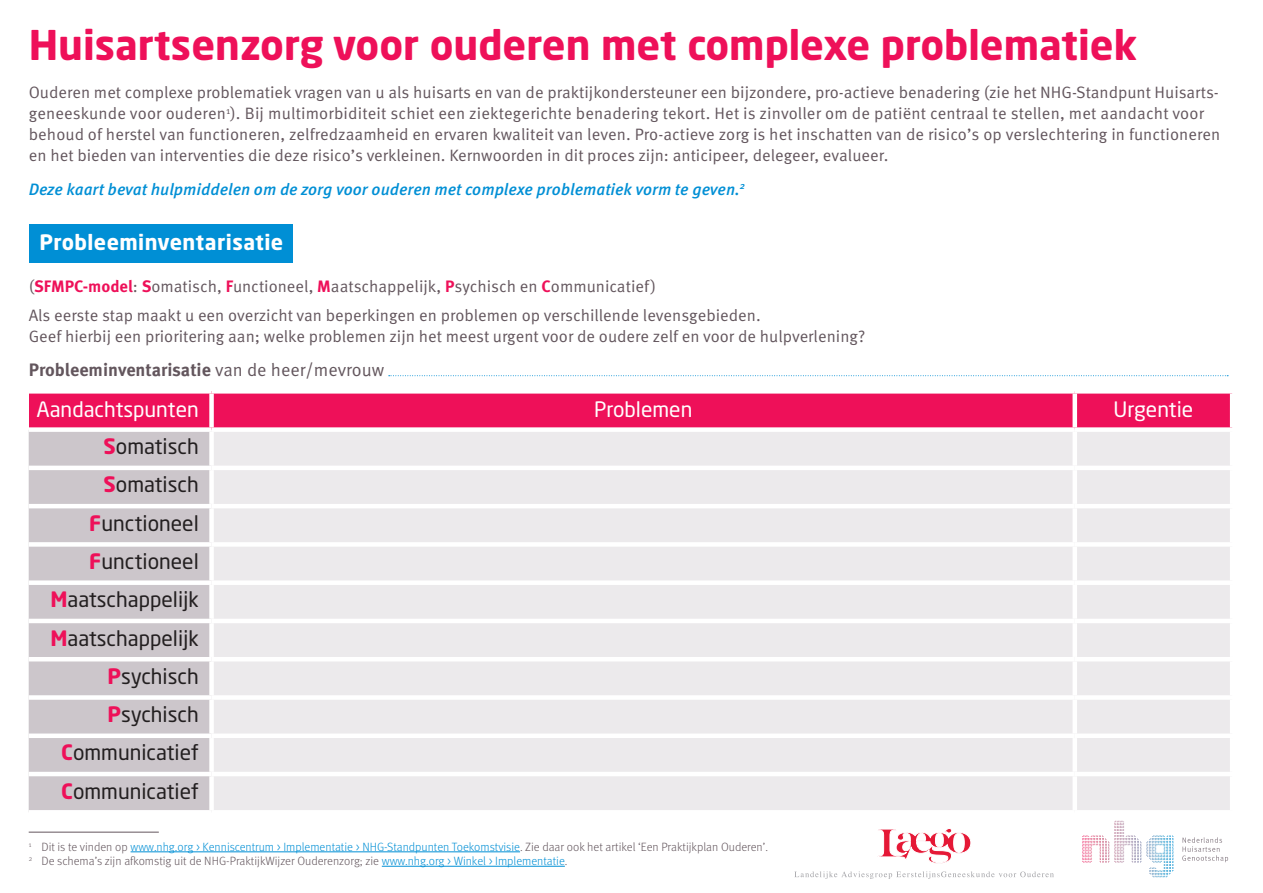
<style>
.page{position:relative;width:1263px;height:893px;background:#fff}
.page>*{position:absolute;margin:0;border:0;box-sizing:border-box;transform-origin:0 0}
.t1{font:700 40.5px "Neo Sans W1 G";color:#ee1059}
.t2{font:21px "Neo Sans W1 G";color:#231f20}
.t3{font:21px "Neo Sans W1 G";color:#fff}
.t4{font:700 21px "Neo Sans W1 G";letter-spacing:.02em;color:#fff}
.t5{font:700 18px "Meta Pro";color:#63565d}
.t6{font:16.5px/21px "Meta Pro Norm";color:#63565d}
.t7{font:italic 500 16.5px "Meta Pro";color:#008fd5}
.t8{font:300 12px "Meta Pro";color:#008fd5}
.t9{font:300 12px "Meta Pro";color:#63565d}
.s1{font-family:"Meta Pro";font-weight:700;color:#ee1059}
.s2{font-family:"Meta Pro Norm";font-weight:400}
.s3{font-weight:700;color:#ee1059}
.s4{color:#63565d}
.s5{color:#008fd5}
</style>
<div class="page">
<div style="left:29px;top:224px;width:263px;height:38px;background:#008fd5"></div>
<svg style="left:389px;top:375px;width:839px;height:1px"></svg>
<div style="left:29px;top:391px;width:183px;height:39px;background:#ee1059"></div>
<div style="left:214px;top:394px;width:1016px;height:33px;background:#ee1059"></div>
<div style="left:29px;top:432px;width:180px;height:378px;background:#ccc6cb"></div>
<div style="left:214px;top:432px;width:1016px;height:378px;background:#eceaec"></div>
<div style="left:29px;top:389px;width:183px;height:5px;background:#fff"></div>
<div style="left:209px;top:394px;width:5px;height:33px;background:#fff"></div>
<div style="left:1072px;top:394px;width:5px;height:33px;background:#fff"></div>
<div style="left:29px;top:427px;width:183px;height:5px;background:#fff"></div>
<div style="left:1072px;top:432px;width:5px;height:34px;background:#fff"></div>
<hr style="left:29px;top:466px;width:183px;height:4px;background:#fff">
<hr style="left:212px;top:466px;width:863px;height:4px;background:#fff">
<hr style="left:1075px;top:466px;width:159px;height:4px;background:#fff">
<div style="left:1072px;top:470px;width:5px;height:34px;background:#fff"></div>
<hr style="left:29px;top:504px;width:183px;height:4px;background:#fff">
<hr style="left:212px;top:504px;width:863px;height:4px;background:#fff">
<hr style="left:1075px;top:504px;width:159px;height:4px;background:#fff">
<div style="left:1072px;top:508px;width:5px;height:34px;background:#fff"></div>
<div style="left:29px;top:542px;width:183px;height:5px;background:#fff"></div>
<div style="left:212px;top:542px;width:863px;height:5px;background:#fff"></div>
<div style="left:1075px;top:542px;width:159px;height:5px;background:#fff"></div>
<div style="left:1072px;top:547px;width:5px;height:33px;background:#fff"></div>
<div style="left:29px;top:580px;width:183px;height:5px;background:#fff"></div>
<div style="left:212px;top:580px;width:863px;height:5px;background:#fff"></div>
<div style="left:1075px;top:580px;width:159px;height:5px;background:#fff"></div>
<div style="left:1072px;top:585px;width:5px;height:34px;background:#fff"></div>
<hr style="left:29px;top:619px;width:183px;height:4px;background:#fff">
<hr style="left:212px;top:619px;width:863px;height:4px;background:#fff">
<hr style="left:1075px;top:619px;width:159px;height:4px;background:#fff">
<div style="left:1072px;top:623px;width:5px;height:34px;background:#fff"></div>
<hr style="left:29px;top:657px;width:183px;height:4px;background:#fff">
<hr style="left:212px;top:657px;width:863px;height:4px;background:#fff">
<hr style="left:1075px;top:657px;width:159px;height:4px;background:#fff">
<div style="left:1072px;top:661px;width:5px;height:34px;background:#fff"></div>
<div style="left:29px;top:695px;width:183px;height:5px;background:#fff"></div>
<div style="left:212px;top:695px;width:863px;height:5px;background:#fff"></div>
<div style="left:1075px;top:695px;width:159px;height:5px;background:#fff"></div>
<div style="left:1072px;top:700px;width:5px;height:33px;background:#fff"></div>
<div style="left:29px;top:733px;width:183px;height:5px;background:#fff"></div>
<div style="left:212px;top:733px;width:863px;height:5px;background:#fff"></div>
<div style="left:1075px;top:733px;width:159px;height:5px;background:#fff"></div>
<div style="left:1072px;top:738px;width:5px;height:34px;background:#fff"></div>
<hr style="left:29px;top:772px;width:183px;height:4px;background:#fff">
<hr style="left:212px;top:772px;width:863px;height:4px;background:#fff">
<hr style="left:1075px;top:772px;width:159px;height:4px;background:#fff">
<div style="left:1072px;top:776px;width:5px;height:34px;background:#fff"></div>
<svg style="left:1082px;top:821px;width:92px;height:16px"></svg>
<svg style="left:1182px;top:837px;width:46px;height:25px"></svg>
<svg style="left:877px;top:829px;width:94px;height:35px"></svg>
<svg style="left:794px;top:871px;width:260px;height:8px"></svg>
<hr style="left:131px;top:852px;width:389px;height:1px;background:#008fd5">
<hr style="left:382px;top:866px;width:183px;height:1px;background:#008fd5">
<hr style="left:29px;top:832px;width:130px;height:1px;background:#63565d">
<p class="t1" style="left:29px;top:19px;width:1110px">Huisartsenzorg voor ouderen met complexe problematiek</p>
<p class="t6" style="left:29px;top:81px;width:1193px">Ouderen met complexe problematiek vragen van u als huisarts en van de praktijkondersteuner een bijzondere, pro-actieve benadering (zie het NHG-Standpunt Huisarts&shy;geneeskunde voor ouderen<sup>1</sup>). Bij multimorbiditeit schiet een ziektegerichte benadering tekort. Het is zinvoller om de patiënt centraal te stellen, met aandacht voor behoud of herstel van functioneren, zelfredzaamheid en ervaren kwaliteit van leven. Pro-actieve zorg is het inschatten van de risico’s op verslechtering in functioneren en het bieden van interventies die deze risico’s verkleinen. Kernwoorden in dit proces zijn: anticipeer, delegeer, evalueer.</p>
<p class="t7" style="left:29px;top:176px;width:718px">Deze kaart bevat hulpmiddelen om de zorg voor ouderen met complexe problematiek vorm te geven.<sup>2</sup></p>
<p class="t4" style="left:39px;top:229px;width:245px">Probleeminventarisatie</p>
<p class="t6" style="left:29px;top:275px;width:629px">(<span class="s1">SFMPC-model</span>: <span class="s1">S</span>omatisch, <span class="s1">F</span>unctioneel, <span class="s1">M</span>aatschappelijk, <span class="s1">P</span>sychisch en <span class="s1">C</span>ommunicatief)</p>
<p class="t6" style="left:29px;top:304px;width:838px">Als eerste stap maakt u een overzicht van beperkingen en problemen op verschillende levensgebieden.<br>Geef hierbij een prioritering aan; welke problemen zijn het meest urgent voor de oudere zelf en voor de hulpverlening?</p>
<p class="t5" style="left:29px;top:356px;width:357px">Probleeminventarisatie <span class="s2">van de heer/mevrouw</span></p>
<p class="t3" style="left:37px;top:397px;width:164px">Aandachtspunten</p>
<p class="t3" style="left:594px;top:397px;width:100px">Problemen</p>
<p class="t3" style="left:1113px;top:397px;width:81px">Urgentie</p>
<p class="t2" style="left:104px;top:434px;width:97px"><span class="s3">S</span>omatisch</p>
<p class="t2" style="left:104px;top:472px;width:97px"><span class="s3">S</span>omatisch</p>
<p class="t2" style="left:89px;top:510px;width:111px"><span class="s3">F</span>unctioneel</p>
<p class="t2" style="left:89px;top:548px;width:111px"><span class="s3">F</span>unctioneel</p>
<p class="t2" style="left:50px;top:587px;width:150px"><span class="s3">M</span>aatschappelijk</p>
<p class="t2" style="left:50px;top:625px;width:150px"><span class="s3">M</span>aatschappelijk</p>
<p class="t2" style="left:107px;top:663px;width:93px"><span class="s3">P</span>sychisch</p>
<p class="t2" style="left:107px;top:701px;width:93px"><span class="s3">P</span>sychisch</p>
<p class="t2" style="left:61px;top:740px;width:139px"><span class="s3">C</span>ommunicatief</p>
<p class="t2" style="left:61px;top:778px;width:139px"><span class="s3">C</span>ommunicatief</p>
<p class="t8" style="left:29px;top:838px;width:741px"><sup>1</sup> <span class="s4">Dit is te vinden op</span> www.nhg.org &gt; Kenniscentrum &gt; Implementatie &gt; NHG-Standpunten Toekomstvisie<span class="s4">. Zie daar ook het artikel ‘Een Praktijkplan Ouderen’.</span></p>
<p class="t9" style="left:29px;top:852px;width:540px"><sup>2</sup> De schema’s zijn afkomstig uit de NHG-PraktijkWijzer Ouderenzorg; zie <span class="s5">www.nhg.org &gt; Winkel &gt; Implementatie</span>.</p>
</div>
